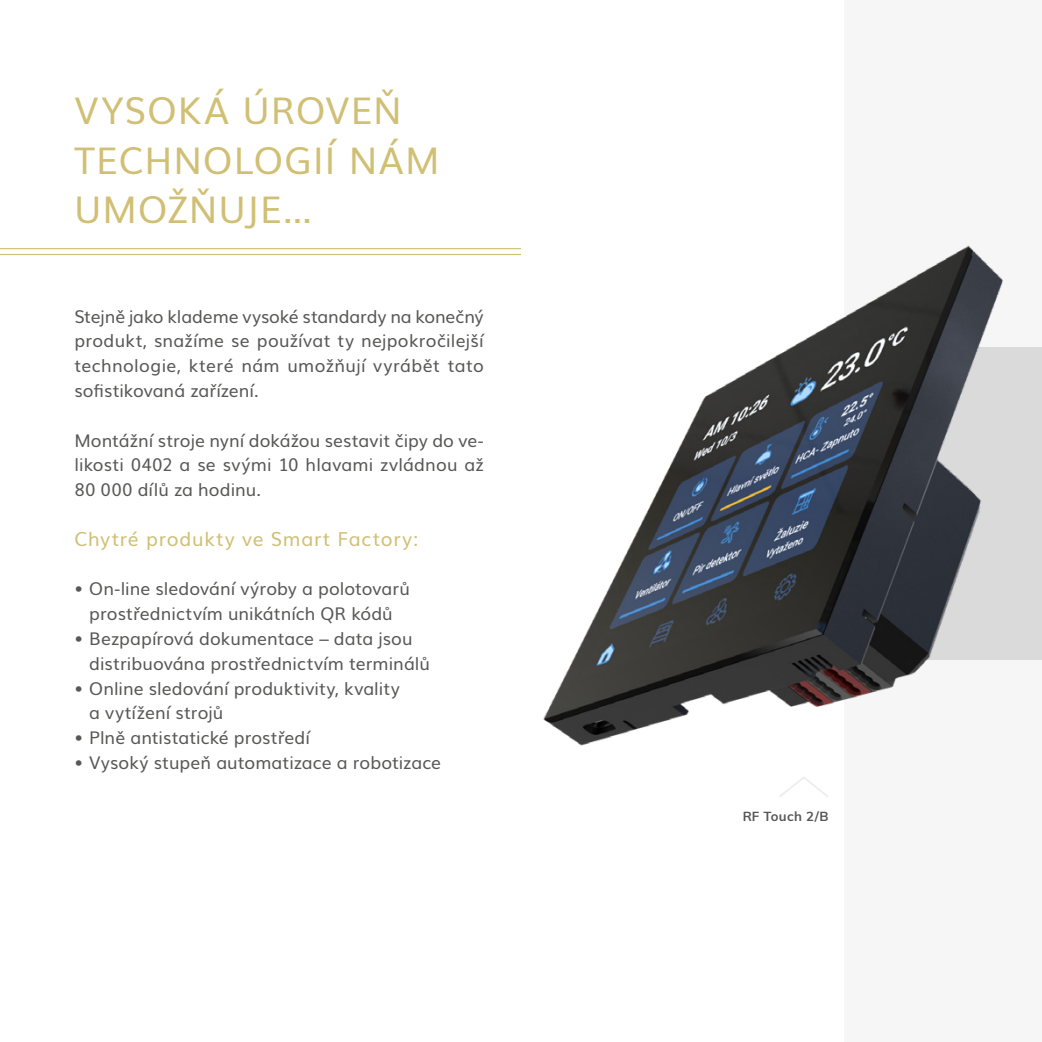
<style>
.page{position:relative;width:1042px;height:1042px;background:#fff}
.page>*{position:absolute;margin:0;border:0;box-sizing:border-box;transform-origin:0 0}
.t1{font:36.75px/49.7px "Muli";letter-spacing:.03em;color:#d0bf74}
.t2{font:19.25px "Muli";letter-spacing:.04em;color:#d0bf74}
.t3{font:17.5px/24.8px "Muli";letter-spacing:.005em;color:#575756;text-align:justify}
.t4{font:700 13.12px "Muli";letter-spacing:.03em;color:#575756}
</style>
<div class="page">
<hr style="left:0;top:248px;width:521px;height:1px;background:#d0bf74">
<hr style="left:0;top:254px;width:521px;height:1px;background:#d0bf74">
<div style="left:845px;top:0;width:197px;height:1042px;background:#f6f6f6"></div>
<div style="left:843px;top:347px;width:199px;height:313px;background:#dadada"></div>
<img style="left:543px;top:245px;width:460px;height:501px">
<svg style="left:779px;top:777px;width:49px;height:20px"></svg>
<h1 class="t1" style="left:74px;top:83px;width:367px">VYSOKÁ ÚROVEŇ<br>TECHNOLOGIÍ NÁM<br>UMOŽŇUJE…</h1>
<p class="t3" style="left:74px;top:302px;width:411px">Stejně jako klademe vysoké standardy na konečný produkt, snažíme se používat ty nejpokročilejší technologie, které nám umožňují vyrábět tato sofistikovaná zařízení.</p>
<p class="t3" style="left:74px;top:426px;width:411px">Montážní stroje nyní dokážou sestavit čipy do ve&shy;likosti 0402 a se svými 10 hlavami zvládnou až 80 000 dílů za hodinu.</p>
<p class="t2" style="left:74px;top:523px;width:345px">Chytré produkty ve Smart Factory:</p>
<p class="t3" style="left:74px;top:575px;width:337px;text-align:center">• On-line sledování výroby a polotovarů prostřednictvím unikátních QR kódů</p>
<p class="t3" style="left:89px;top:625px;width:342px;text-indent:-15px">• Bezpapírová dokumentace – data jsou distribuována prostřednictvím terminálů</p>
<p class="t3" style="left:89px;top:674px;width:312px;text-indent:-15px">• Online sledování produktivity, kvality a vytížení strojů</p>
<p class="t3" style="left:74px;top:724px;width:237px">• Plně antistatické prostředí</p>
<p class="t3" style="left:74px;top:749px;width:368px">• Vysoký stupeň automatizace a robotizace</p>
<p class="t4" style="left:742px;top:806px;width:88px">RF Touch 2/B</p>
</div>
